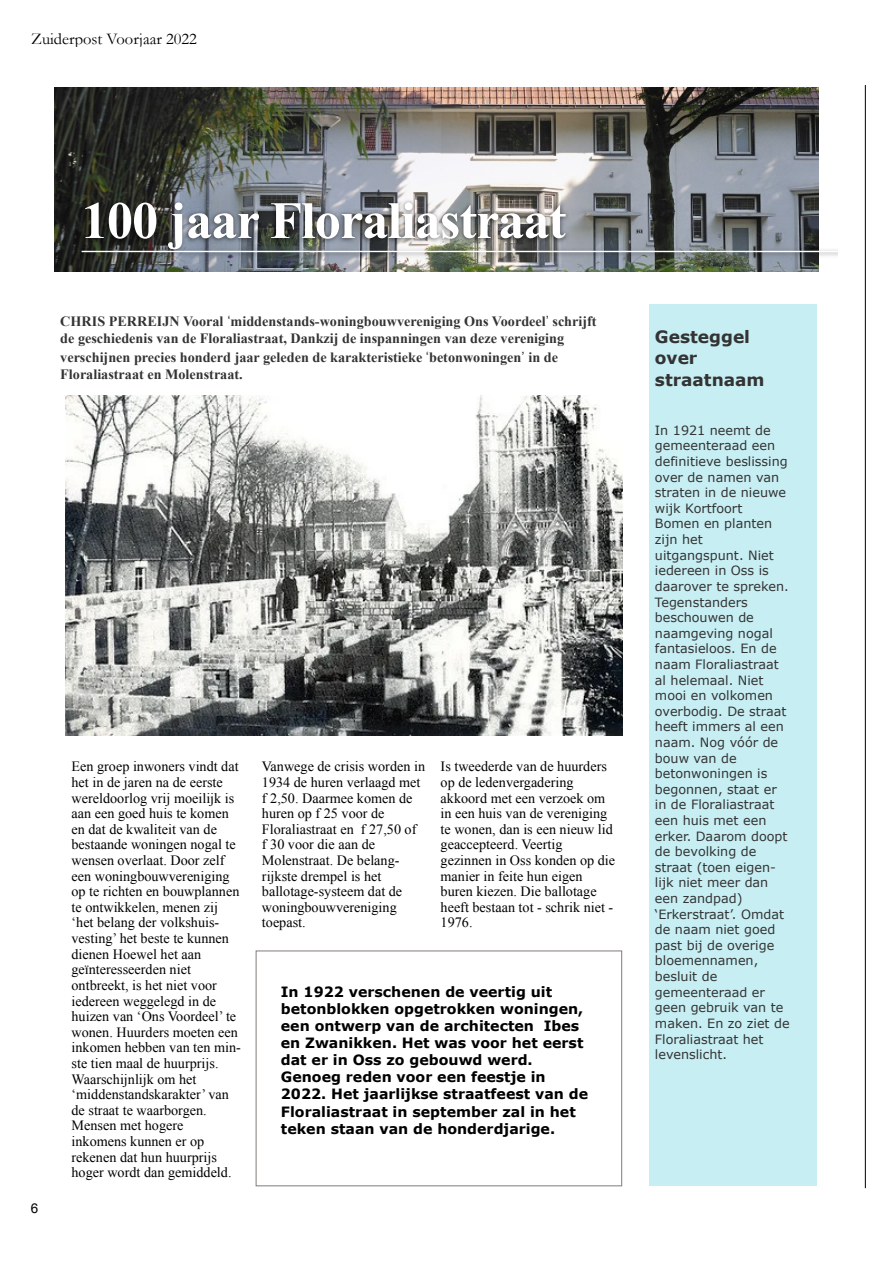
<style>
.page{position:relative;width:893px;height:1263px;background:#fff}
.page>*{position:absolute;margin:0;border:0;box-sizing:border-box;transform-origin:0 0}
.t1{font:700 52.5px "Times New Roman";letter-spacing:-.02em;color:#fff}
.t2{font:700 17.1px/21.3px "Verdana";color:#333}
.t3{font:16.5px "Garamond";color:#000}
.t4{font:14.25px/15.6px "Times New Roman";color:#000}
.t5{font:700 14.25px/17.1px "Verdana";color:#000}
.t6{font:700 14.25px/16.4px "Times New Roman";color:#333}
.t7{font:13.5px "Arial";color:#000}
.t8{font:12.75px/15.6px "Verdana";color:#333}
.s1{font-family:"Arial Unicode MS";font-weight:400}
</style>
<div class="page">
<hr style="left:865px;top:85px;width:1px;height:1103px;background:#000">
<img style="left:55px;top:87px;width:763px;height:185px">
<img style="left:78px;top:188px;width:760px;height:84px">
<hr style="left:82px;top:251px;width:756px;height:1px;background:#fff">
<div style="left:649px;top:304px;width:168px;height:882px;background:#c7eef3"></div>
<img style="left:66px;top:395px;width:556px;height:341px">
<div style="left:256px;top:950px;width:366px;height:236px;border:1px solid #89847f"></div>
<p class="t3" style="left:31px;top:29px;width:167px">Zuiderpost Voorjaar 2022</p>
<h1 class="t1" style="left:82px;top:184px;width:486px">100 jaar Floraliastraat</h1>
<p class="t6" style="left:60px;top:313px;width:538px">CHRIS PERREIJN Vooral <span class="s1">#</span>middenstands-woningbouwvereniging Ons Voordeel<span class="s1">$</span> schrijft de geschiedenis van de Floraliastraat, Dankzij de inspanningen van deze vereniging</p>
<p class="t6" style="left:60px;top:349px;width:499px">verschijnen precies honderd jaar geleden de karakteristieke <span class="s1">#</span>betonwoningen<span class="s1">$</span> in de<br>Floraliastraat en Molenstraat.</p>
<p class="t7" style="left:31px;top:1200px;width:9px">6</p>
<p class="t4" style="left:72px;top:758px;width:171px">Een groep inwoners vindt dat het in de jaren na de eerste wereldoorlog vrij moeilijk is aan een goed huis te komen en dat de kwaliteit van de bestaande woningen nogal te wensen overlaat. Door zelf een woningbouwvereniging op te richten en bouwplannen te ontwikkelen, menen zij ‘het belang der volkshuis&shy;vesting’ het beste te kunnen dienen Hoewel het aan geïnteresseerden niet ontbreekt, is het niet voor iedereen weggelegd in de huizen van ‘Ons Voordeel’ te wonen. Huurders moeten een inkomen hebben van ten min&shy;ste tien maal de huurprijs.<br>Waarschijnlijk om het ‘middenstandskarakter’ van de straat te waarborgen.<br>Mensen met hogere inkomens kunnen er op rekenen dat hun huurprijs hoger wordt dan gemiddeld.</p>
<p class="t4" style="left:262px;top:758px;width:165px">Vanwege de crisis worden in<br>1934 de huren verlaagd met f 2,50. Daarmee komen de huren op f 25 voor de<br>Floraliastraat en f 27,50 of<br>f 30 voor die aan de<br>Molenstraat. De belang&shy;rijkste drempel is het ballotage-systeem dat de woningbouwvereniging toepast.</p>
<p class="t4" style="left:441px;top:758px;width:176px">Is tweederde van de huurders op de ledenvergadering akkoord met een verzoek om in een huis van de vereniging te wonen, dan is een nieuw lid geaccepteerd. Veertig gezinnen in Oss konden op die manier in feite hun eigen buren kiezen. Die ballotage heeft bestaan tot - schrik niet -<br>1976.</p>
<p class="t5" style="left:281px;top:983px;width:309px">In 1922 verschenen de veertig uit betonblokken opgetrokken woningen, een ontwerp van de architecten Ibes en Zwanikken. Het was voor het eerst dat er in Oss zo gebouwd werd.<br>Genoeg reden voor een feestje in 2022. Het jaarlijkse straatfeest van de Floraliastraat in september zal in het teken staan van de honderdjarige.</p>
<p class="t2" style="left:655px;top:326px;width:111px">Gesteggel over straatnaam</p>
<p class="t8" style="left:655px;top:422px;width:136px">In 1921 neemt de gemeenteraad een definitieve beslissing over de namen van straten in de nieuwe wijk Kortfoort<br>Bomen en planten zijn het uitgangspunt. Niet iedereen in Oss is daarover te spreken.<br>Tegenstanders beschouwen de naamgeving nogal fantasieloos. En de naam Floraliastraat al helemaal. Niet mooi en volkomen overbodig. De straat heeft immers al een naam. Nog vóór de bouw van de betonwoningen is begonnen, staat er in de Floraliastraat een huis met een erker. Daarom doopt de bevolking de straat (toen eigen&shy;lijk niet meer dan een zandpad) ‘Erkerstraat’. Omdat de naam niet goed past bij de overige bloemennamen, besluit de gemeenteraad er geen gebruik van te maken. En zo ziet de<br>Floraliastraat het levenslicht.</p>
</div>
